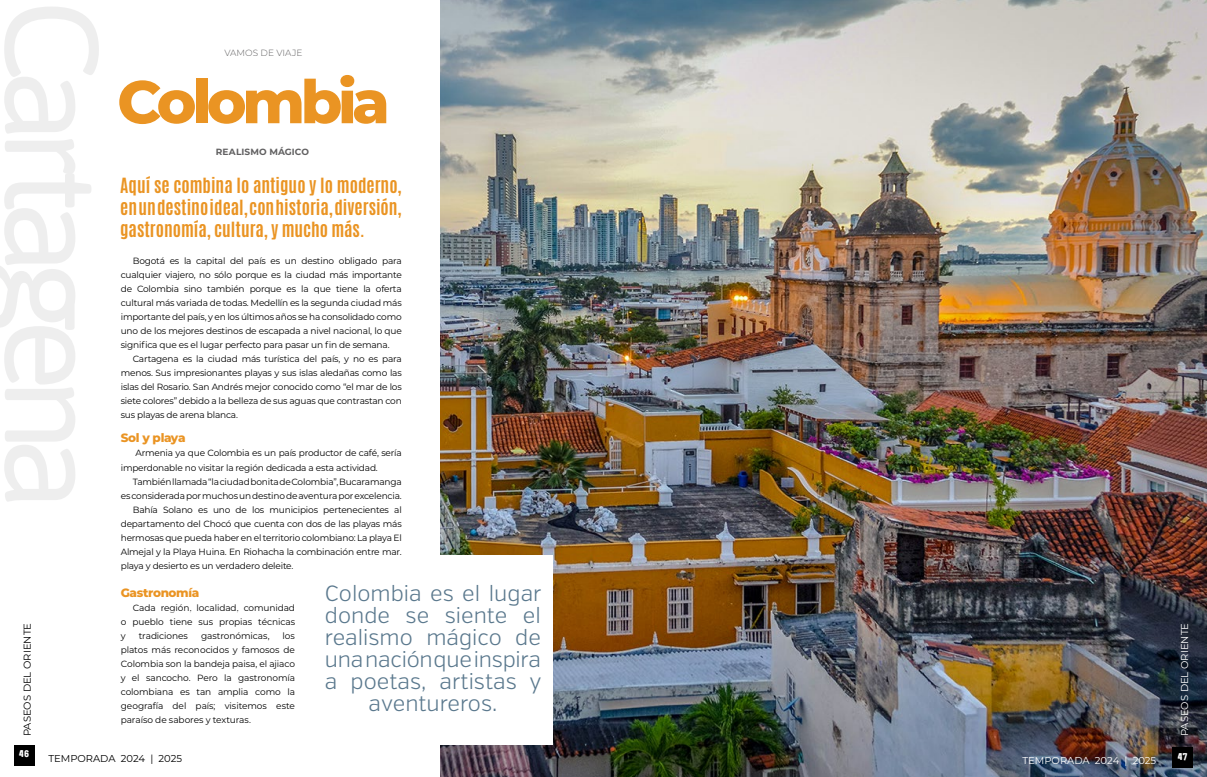
<style>
.page{position:relative;width:1207px;height:777px;background:#fff}
.page>*{position:absolute;margin:0;border:0;box-sizing:border-box;transform-origin:0 0}
.t1{font:800 60px "Montserrat";letter-spacing:-.075em;color:#ea9423}
.t2{font:300 22px/22px "Verb";color:#5a788d;text-align:center}
.t3{font:700 17.5px/22px "Antonio";color:#ea9423;text-align:justify}
.t4{font:800 12px "Montserrat";letter-spacing:-.03em;color:#ea9423}
.t5{font:10px "Montserrat";color:#fff}
.t6{font:10px "Montserrat";color:#000}
.t7{font:700 10px "Freeroad";color:#fff}
.t8{font:9px/14px "Montserrat";letter-spacing:-.02em;color:#000;text-align:justify}
.t9{font:9px/14px "Montserrat";letter-spacing:-.01em;color:#000101;text-align:justify}
.t10{font:700 9px "Montserrat";letter-spacing:.015em;color:#616061}
.t11{font:300 9px "Montserrat";letter-spacing:.005em;color:#616061}
</style>
<div class="page">
<img style="left:440px;top:0;width:767px;height:776px">
<div style="left:295px;top:555px;width:257px;height:190px;background:#fff"></div>
<div style="left:1173px;top:747px;width:20px;height:20px;background:#000"></div>
<div style="left:14px;top:744px;width:20px;height:21px;background:#000"></div>
<p class="t6" style="left:20px;top:736px;width:115px;rotate:-90deg">PASEOS DEL ORIENTE</p>
<p class="t7" style="left:19px;top:747px;width:12px">46</p>
<p class="t11" style="left:224px;top:47px;width:80px">VAMOS DE VIAJE</p>
<h1 class="t1" style="left:117px;top:58px;width:274px">Colombia</h1>
<p class="t10" style="left:216px;top:145px;width:95px">REALISMO MÁGICO</p>
<h3 class="t3" style="left:120px;top:175px;width:283px">Aquí se combina lo antiguo y lo moderno, en un destino ideal, con historia, diversión, gastronomía, cultura, y mucho más.</h3>
<p class="t8" style="left:121px;top:253px;width:283px;text-indent:12px">Bogotá es la capital del país es un destino obligado para cualquier viajero, no sólo porque es la ciudad más importante de Colombia sino también porque es la que tiene la oferta cultural más variada de todas. Medellín es la segunda ciudad más importante del país, y en los últimos años se ha consolidado como uno de los mejores destinos de escapada a nivel nacional, lo que significa que es el lugar perfecto para pasar un fin de semana.</p>
<p class="t8" style="left:121px;top:351px;width:282px;text-indent:12px">Cartagena es la ciudad más turística del país, y no es para menos. Sus impresionantes playas y sus islas aledañas como las islas del Rosario. San Andrés mejor conocido como “el mar de los siete colores” debido a la belleza de sus aguas que contrastan con sus playas de arena blanca.</p>
<h3 class="t4" style="left:121px;top:429px;width:66px">Sol y playa</h3>
<p class="t8" style="left:121px;top:445px;width:282px;text-indent:15px">Armenia ya que Colombia es un país productor de café, sería imperdonable no visitar la región dedicada a esta actividad.</p>
<p class="t8" style="left:133px;top:473px;width:270px">También llamada “la ciudad bonita de Colombia”, Bucaramanga</p>
<p class="t8" style="left:121px;top:488px;width:282px">es considerada por muchos un destino de aventura por excelencia.</p>
<p class="t8" style="left:133px;top:502px;width:270px">Bahía Solano es uno de los municipios pertenecientes al</p>
<p class="t8" style="left:121px;top:516px;width:282px">departamento del Chocó que cuenta con dos de las playas más</p>
<p class="t8" style="left:121px;top:530px;width:282px">hermosas que pueda haber en el territorio colombiano: La playa El</p>
<p class="t8" style="left:121px;top:544px;width:282px">Almejal y la Playa Huina. En Riohacha la combinación entre mar,</p>
<p class="t8" style="left:121px;top:558px;width:174px">playa y desierto es un verdadero deleite.</p>
<h3 class="t4" style="left:121px;top:583px;width:80px">Gastronomía</h3>
<p class="t9" style="left:121px;top:599px;width:176px;text-indent:12px">Cada región, localidad, comunidad o pueblo tiene sus propias técnicas y</p>
<h2 class="t2" style="left:325px;top:582px;width:218px">Colombia es el lugar donde se siente el realismo mágico de una nación que inspira a poetas, artistas y aventureros.</h2>
<p class="t9" style="left:121px;top:627px;width:176px;text-indent:162px">los platos más reconocidos y famosos de Colombia son la bandeja paisa, el ajiaco y el sancocho. Pero la gastronomía colombiana es tan amplia como la geografía del país; visitemos este paraíso de sabores y texturas.</p>
<p class="t9" style="left:139px;top:627px;width:51px">tradiciones</p>
<p class="t9" style="left:201px;top:627px;width:70px">gastronómicas,</p>
<p class="t6" style="left:48px;top:750px;width:135px">TEMPORADA 2024 | 2025</p>
<p class="t5" style="left:1022px;top:753px;width:135px">TEMPORADA 2024 | 2025</p>
<p class="t5" style="left:1177px;top:736px;width:115px;rotate:-90deg">PASEOS DEL ORIENTE</p>
<p class="t7" style="left:1177px;top:750px;width:12px">47</p>
</div>
